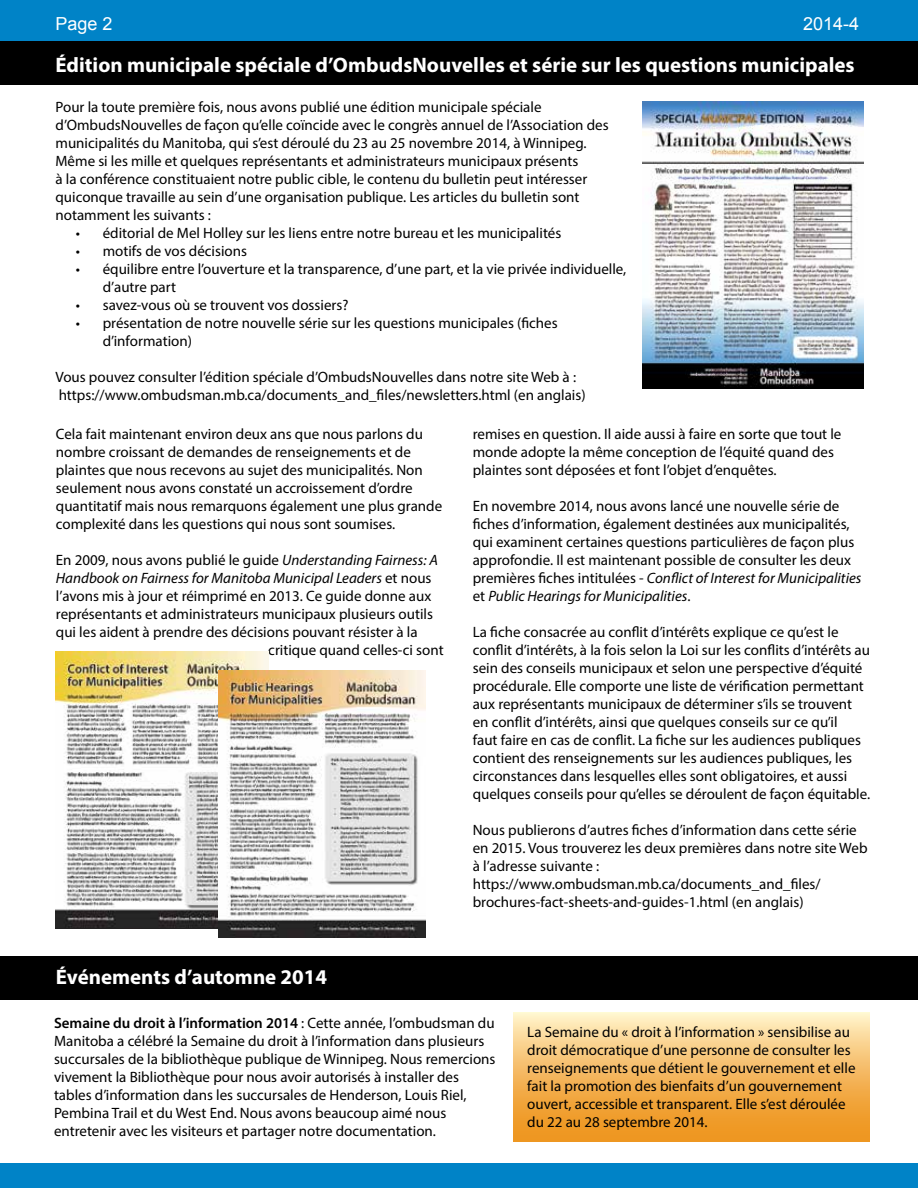
<style>
.page{position:relative;width:918px;height:1188px;background:#fff}
.page>*{position:absolute;margin:0;border:0;box-sizing:border-box;transform-origin:0 0}
.t1{font:700 21px "Myriad Pro";color:#fff}
.t2{font:18px "Arial";color:#fff}
.t3{font:15px/18px "Myriad Pro";color:#000}
.t4{font:italic 15px "Myriad Pro";color:#000}
.s1{font-style:italic}
.s2{font-style:normal}
.s3{font-weight:600}
</style>
<div class="page">
<div style="left:0;top:0;width:918px;height:42px;background:#0083c7"></div>
<div style="left:0;top:1164px;width:918px;height:24px;background:#0083c7"></div>
<div style="left:0;top:42px;width:918px;height:43px;background:#000"></div>
<div style="left:0;top:957px;width:918px;height:43px;background:#000"></div>
<img style="left:643px;top:102px;width:221px;height:287px">
<img style="left:56px;top:651px;width:212px;height:277px">
<img style="left:219px;top:670px;width:207px;height:268px">
<svg style="left:513px;top:1012px;width:357px;height:130px;background:#f5bb64"></svg>
<p class="t2" style="left:56px;top:12px;width:59px">Page 2</p>
<p class="t2" style="left:803px;top:12px;width:58px">2014-4</p>
<h1 class="t1" style="left:56px;top:51px;width:801px">Édition municipale spéciale d’OmbudsNouvelles et série sur les questions municipales</h1>
<p class="t3" style="left:56px;top:98px;width:555px">Pour la toute première fois, nous avons publié une édition municipale spéciale d’OmbudsNouvelles de façon qu’elle coïncide avec le congrès annuel de l’Association des municipalités du Manitoba, qui s’est déroulé du 23 au 25 novembre 2014, à Winnipeg.<br>Même si les mille et quelques représentants et administrateurs municipaux présents<br>à la conférence constituaient notre public cible, le contenu du bulletin peut intéresser quiconque travaille au sein d’une organisation publique. Les articles du bulletin sont notamment les suivants :</p>
<p class="t3" style="left:76px;top:224px;width:487px">• éditorial de Mel Holley sur les liens entre notre bureau et les municipalités</p>
<p class="t3" style="left:76px;top:242px;width:173px">• motifs de vos décisions</p>
<p class="t3" style="left:103px;top:260px;width:525px;text-indent:-27px">• équilibre entre l’ouverture et la transparence, d’une part, et la vie privée individuelle, d’autre part</p>
<p class="t3" style="left:76px;top:296px;width:274px">• savez-vous où se trouvent vos dossiers?</p>
<p class="t3" style="left:103px;top:314px;width:456px;text-indent:-27px">• présentation de notre nouvelle série sur les questions municipales (fiches d’information)</p>
<p class="t3" style="left:56px;top:368px;width:532px">Vous pouvez consulter l’édition spéciale d’OmbudsNouvelles dans notre site Web à : https://www.ombudsman.mb.ca/documents_and_files/newsletters.html (en anglais)</p>
<p class="t3" style="left:56px;top:424px;width:388px">Cela fait maintenant environ deux ans que nous parlons du nombre croissant de demandes de renseignements et de plaintes que nous recevons au sujet des municipalités. Non seulement nous avons constaté un accroissement d’ordre quantitatif mais nous remarquons également une plus grande complexité dans les questions qui nous sont soumises.</p>
<p class="t3" style="left:56px;top:550px;width:383px">En 2009, nous avons publié le guide <span class="s1">Understanding Fairness: A</span></p>
<p class="t4" style="left:56px;top:568px;width:377px">Handbook on Fairness for Manitoba Municipal Leaders <span class="s2">et nous</span></p>
<p class="t3" style="left:56px;top:586px;width:377px">l’avons mis à jour et réimprimé en 2013. Ce guide donne aux</p>
<p class="t3" style="left:56px;top:604px;width:379px">représentants et administrateurs municipaux plusieurs outils</p>
<p class="t3" style="left:56px;top:622px;width:363px">qui les aident à prendre des décisions pouvant résister à la</p>
<p class="t3" style="left:268px;top:640px;width:177px">critique quand celles-ci sont</p>
<h1 class="t1" style="left:56px;top:963px;width:273px">Événements d’automne 2014</h1>
<p class="t3" style="left:473px;top:424px;width:370px">remises en question. Il aide aussi à faire en sorte que tout le monde adopte la même conception de l’équité quand des plaintes sont déposées et font l’objet d’enquêtes.</p>
<p class="t3" style="left:473px;top:496px;width:390px">En novembre 2014, nous avons lancé une nouvelle série de fiches d’information, également destinées aux municipalités, qui examinent certaines questions particulières de façon plus approfondie. Il est maintenant possible de consulter les deux premières fiches intitulées - <span class="s1">Conflict of Interest for Municipalities </span>et <span class="s1">Public Hearings for Municipalities</span>.</p>
<p class="t3" style="left:473px;top:622px;width:399px">La fiche consacrée au conflit d’intérêts explique ce qu’est le conflit d’intérêts, à la fois selon la Loi sur les conflits d’intérêts au sein des conseils municipaux et selon une perspective d’équité procédurale. Elle comporte une liste de vérification permettant aux représentants municipaux de déterminer s’ils se trouvent en conflit d’intérêts, ainsi que quelques conseils sur ce qu’il<br>faut faire en cas de conflit. La fiche sur les audiences publiques contient des renseignements sur les audiences publiques, les circonstances dans lesquelles elles sont obligatoires, et aussi quelques conseils pour qu’elles se déroulent de façon équitable.</p>
<p class="t3" style="left:473px;top:820px;width:396px">Nous publierons d’autres fiches d’information dans cette série en 2015. Vous trouverez les deux premières dans notre site Web à l’adresse suivante : https://www.ombudsman.mb.ca/documents_and_files/ brochures-fact-sheets-and-guides-1.html (en anglais)</p>
<p class="t3" style="left:54px;top:1013px;width:443px"><span class="s3">Semaine du droit à l’information 2014</span> : Cette année, l’ombudsman du Manitoba a célébré la Semaine du droit à l’information dans plusieurs succursales de la bibliothèque publique de Winnipeg. Nous remercions vivement la Bibliothèque pour nous avoir autorisés à installer des tables d’information dans les succursales de Henderson, Louis Riel, Pembina Trail et du West End. Nous avons beaucoup aimé nous entretenir avec les visiteurs et partager notre documentation.</p>
<p class="t3" style="left:527px;top:1023px;width:330px">La Semaine du « droit à l’information » sensibilise au droit démocratique d’une personne de consulter les renseignements que détient le gouvernement et elle fait la promotion des bienfaits d’un gouvernement ouvert, accessible et transparent. Elle s’est déroulée du 22 au 28 septembre 2014.</p>
</div>
